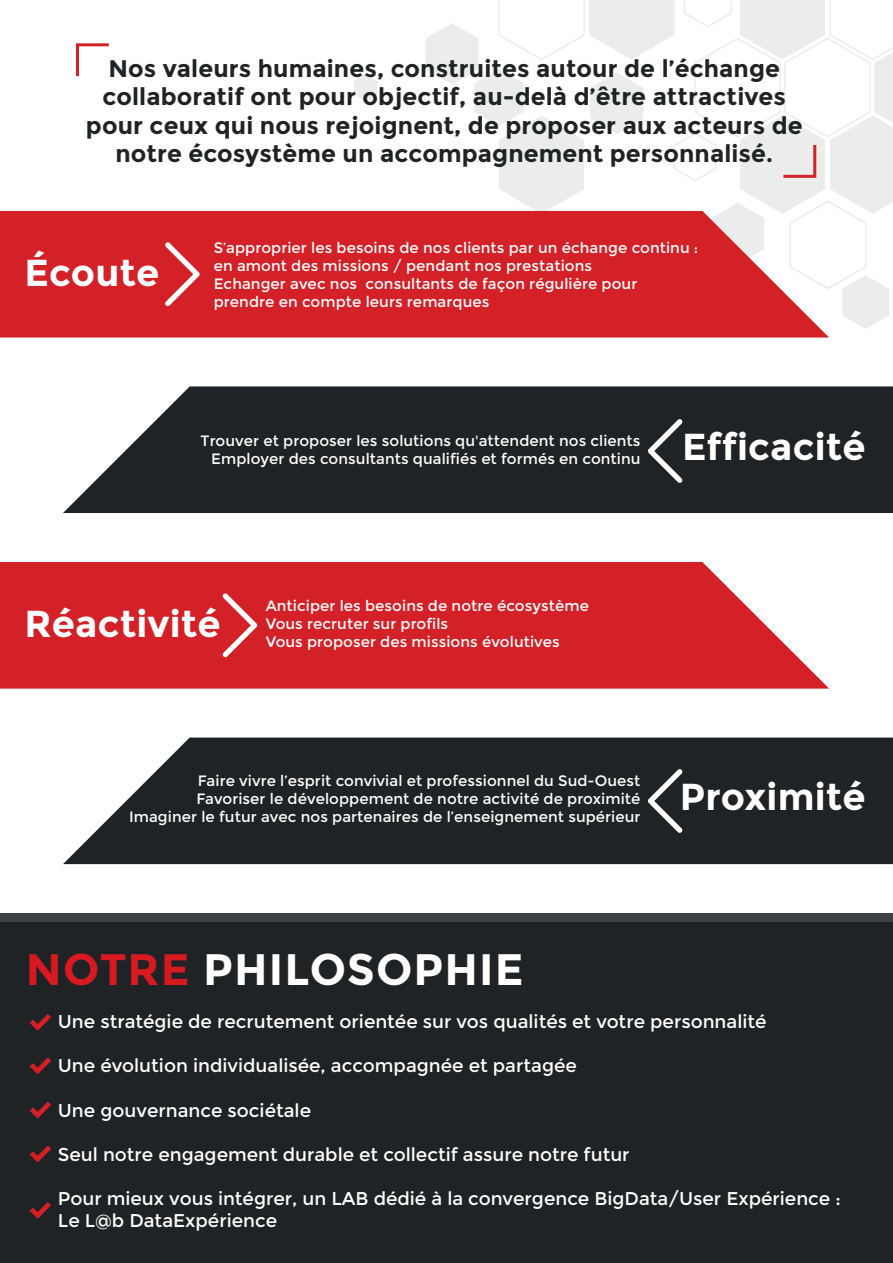
<style>
.page{position:relative;width:893px;height:1263px;background:#fff}
.page>*{position:absolute;margin:0;border:0;box-sizing:border-box;transform-origin:0 0}
.t1{font:700 44.1px "Montserrat";letter-spacing:.025em;color:#fff}
.t2{font:700 37.5px "Montserrat";letter-spacing:.005em;color:#fff}
.t3{font:700 24px/28.5px "Montserrat";letter-spacing:.005em;color:#1f2325;text-align:center}
.t4{font:18.45px/22.2px "Montserrat";color:#fff}
.t5{font:15px/18px "Montserrat";letter-spacing:.005em;color:#fff}
.s1{color:#d71920}
</style>
<div class="page">
<svg style="left:354px;top:74px;width:23px;height:27px"></svg>
<div style="left:0;top:211px;width:829px;height:126px;background:#d42027"></div>
<div style="left:0;top:921px;width:893px;height:342px;background:#1f2325"></div>
<svg style="left:76px;top:43px;width:33px;height:33px"></svg>
<svg style="left:425px;top:0;width:468px;height:329px"></svg>
<svg style="left:165px;top:242px;width:35px;height:64px"></svg>
<svg style="left:63px;top:386px;width:830px;height:127px;background:#313537"></svg>
<svg style="left:648px;top:419px;width:35px;height:64px"></svg>
<svg style="left:0;top:562px;width:829px;height:127px;background:#d73238"></svg>
<svg style="left:222px;top:593px;width:35px;height:64px"></svg>
<svg style="left:63px;top:737px;width:830px;height:127px;background:#313537"></svg>
<div style="left:0;top:913px;width:893px;height:8px;background:#3d4042"></div>
<svg style="left:648px;top:769px;width:35px;height:64px"></svg>
<svg style="left:30px;top:1014px;width:21px;height:16px"></svg>
<svg style="left:30px;top:1057px;width:21px;height:17px"></svg>
<svg style="left:30px;top:1102px;width:21px;height:16px"></svg>
<svg style="left:30px;top:1146px;width:21px;height:16px"></svg>
<svg style="left:30px;top:1202px;width:21px;height:16px"></svg>
<h3 class="t3" style="left:86px;top:54px;width:718px">Nos valeurs humaines, construites autour de l’échange collaboratif ont pour objectif, au-delà d’être attractives pour ceux qui nous rejoignent, de proposer aux acteurs de notre écosystème un accompagnement personnalisé.</h3>
<h2 class="t2" style="left:24px;top:250px;width:136px">Écoute</h2>
<p class="t5" style="left:214px;top:238px;width:486px">S’approprier les besoins de nos clients par un échange continu : en amont des missions / pendant nos prestations<br>Echanger avec nos consultants de façon régulière pour prendre en compte leurs remarques</p>
<p class="t5" style="left:201px;top:432px;width:441px;text-align:right">Trouver et proposer les solutions qu'attendent nos clients<br>Employer des consultants qualifiés et formés en continu</p>
<h2 class="t2" style="left:682px;top:424px;width:185px">Efficacité</h2>
<h2 class="t2" style="left:24px;top:601px;width:198px">Réactivité</h2>
<p class="t5" style="left:266px;top:597px;width:325px">Anticiper les besoins de notre écosystème<br>Vous recruter sur profils<br>Vous proposer des missions évolutives</p>
<p class="t5" style="left:129px;top:772px;width:513px;text-align:right">Faire vivre l’esprit convivial et professionnel du Sud-Ouest<br>Favoriser le développement de notre activité de proximité<br>Imaginer le futur avec nos partenaires de l’enseignement supérieur</p>
<h2 class="t2" style="left:680px;top:774px;width:187px">Proximité</h2>
<h1 class="t1" style="left:26px;top:943px;width:499px"><span class="s1">NOTRE</span> PHILOSOPHIE</h1>
<p class="t4" style="left:58px;top:1010px;width:710px">Une stratégie de recrutement orientée sur vos qualités et votre personnalité</p>
<p class="t4" style="left:58px;top:1055px;width:520px">Une évolution individualisée, accompagnée et partagée</p>
<p class="t4" style="left:58px;top:1099px;width:255px">Une gouvernance sociétale</p>
<p class="t4" style="left:58px;top:1143px;width:573px">Seul notre engagement durable et collectif assure notre futur</p>
<p class="t4" style="left:58px;top:1188px;width:784px">Pour mieux vous intégrer, un LAB dédié à la convergence BigData/User Expérience :<br>Le L@b DataExpérience</p>
</div>
